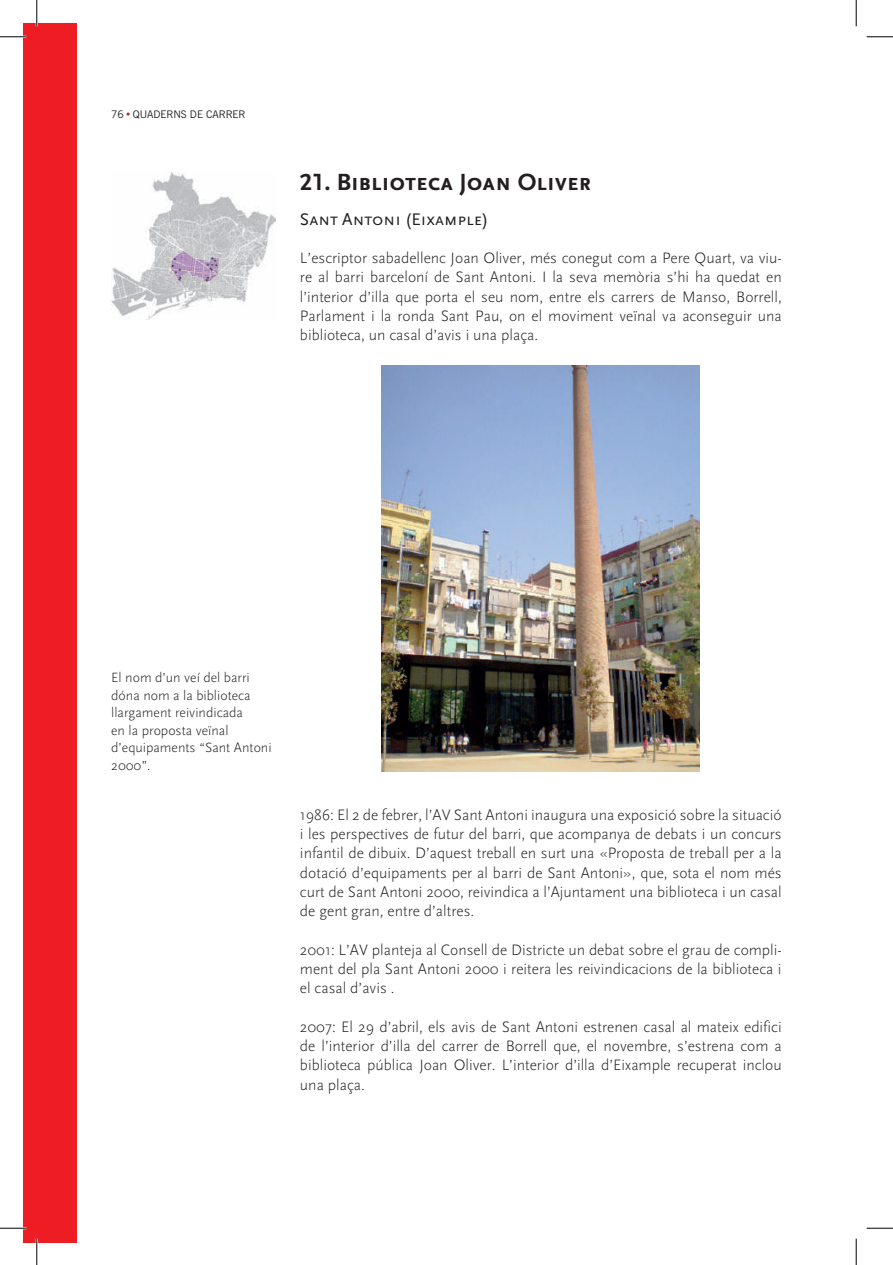
<style>
.page{position:relative;width:893px;height:1265px;background:#fff}
.page>*{position:absolute;margin:0;border:0;box-sizing:border-box;transform-origin:0 0}
.t1{font:700 24.5px "Scala Sans Caps";color:#231f20}
.t2{font:17.5px "Scala Sans Caps";color:#231f20}
.t3{font:300 15.75px/19.2px "Scala Sans";color:#231f20;text-align:justify}
.t4{font:300 14px/17.5px "Scala Sans";color:#231f20}
.t5{font:10.5px "News Gothic BT";color:#231f20}
.s1{color:#b7282e}
</style>
<div class="page">
<div style="left:23px;top:23px;width:53px;height:1218px;background:#ee1d23"></div>
<img style="left:382px;top:365px;width:317px;height:405px">
<img style="left:111px;top:172px;width:164px;height:147px">
<hr style="left:0;top:36px;width:26px;height:2px;background:#fff">
<hr style="left:0;top:1226px;width:26px;height:2px;background:#fff">
<hr style="left:36px;top:0;width:2px;height:26px;background:#fff">
<hr style="left:36px;top:1238px;width:2px;height:26px;background:#fff">
<svg style="left:0;top:36px;width:26px;height:1px"></svg>
<svg style="left:866px;top:36px;width:26px;height:1px"></svg>
<svg style="left:0;top:1227px;width:26px;height:1px"></svg>
<svg style="left:866px;top:1227px;width:26px;height:1px"></svg>
<svg style="left:36px;top:0;width:1px;height:26px"></svg>
<svg style="left:36px;top:1238px;width:1px;height:26px"></svg>
<svg style="left:855px;top:0;width:1px;height:26px"></svg>
<svg style="left:855px;top:1238px;width:1px;height:26px"></svg>
<p class="t5" style="left:111px;top:108px;width:136px">76 <span class="s1">•</span> QUADERNS DE CARRER</p>
<h1 class="t1" style="left:300px;top:169px;width:293px">21. Biblioteca Joan Oliver</h1>
<p class="t2" style="left:300px;top:209px;width:190px">Sant Antoni (Eixample)</p>
<p class="t3" style="left:300px;top:248px;width:483px">L’escriptor sabadellenc Joan Oliver, més conegut com a Pere Quart, va viu&shy;re al barri barceloní de Sant Antoni. I la seva memòria s’hi ha quedat en l’inte rior d’illa que porta el seu nom, entre els carrers de Manso, Borrell, Parlament i la ronda Sant Pau, on el moviment veïnal va aconseguir una biblioteca, un casal d’avis i una plaça.</p>
<p class="t4" style="left:111px;top:669px;width:162px">El nom d’un veí del barri dóna nom a la biblioteca llargament reivindicada<br>en la proposta veïnal d’equipaments “Sant Antoni<br>2000”.</p>
<p class="t3" style="left:300px;top:805px;width:483px">1986: El 2 de febrer, l’AV Sant Antoni inaugura una exposició sobre la situació i les perspectives de futur del barri, que acompanya de debats i un concurs infantil de dibuix. D’aquest treball en surt una «Proposta de treball per a la dotació d’equipaments per al barri de Sant Antoni», que, sota el nom més curt de Sant Antoni 2000, reivindica a l’Ajuntament una biblioteca i un casal de gent gran, entre d’altres.</p>
<p class="t3" style="left:300px;top:940px;width:483px">2001: L’AV planteja al Consell de Districte un debat sobre el grau de compli&shy;ment del pla Sant Antoni 2000 i reitera les reivindicacions de la biblioteca i el casal d’avis .</p>
<p class="t3" style="left:300px;top:1017px;width:483px">2007: El 29 d’abril, els avis de Sant Antoni estrenen casal al mateix edifici de l’interior d’illa del carrer de Borrell que, el novembre, s’estrena com a biblioteca pública Joan Oliver. L’interior d’illa d’Eixample recuperat inclou una plaça.</p>
</div>
